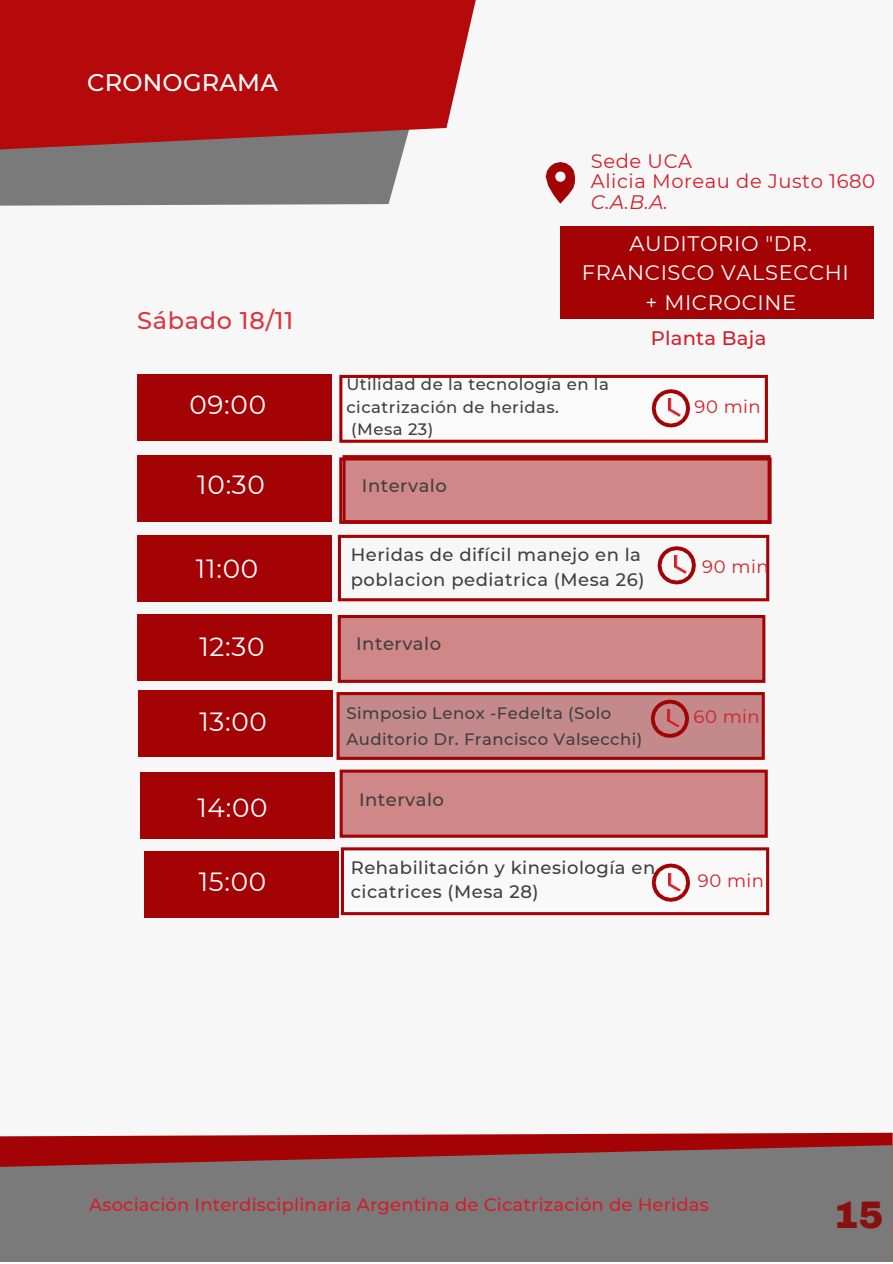
<style>
.page{position:relative;width:893px;height:1264px;background:#fff}
.page>*{position:absolute;margin:0;border:0;box-sizing:border-box;transform-origin:0 0}
.t1{font:900 37.5px "Archivo";color:#891010}
.t2{font:26.25px "Montserrat";letter-spacing:.03em;color:#fff}
.t3{font:500 24px "Montserrat";letter-spacing:.03em;color:#dc353e}
.t4{font:500 24px "Montserrat";letter-spacing:.01em;color:#fefefe}
.t5{font:21px/29.2px "Montserrat";letter-spacing:.03em;color:#fff;text-align:center}
.t6{font:19.5px "Montserrat";letter-spacing:.03em;color:#d21f2a}
.t7{font:500 19.5px "Montserrat";letter-spacing:.01em;color:#d21f2a}
.t8{font:italic 19.5px "Montserrat";color:#d21f2a}
.t9{font:500 18px/24.8px "Montserrat";letter-spacing:.03em;color:#3f3f3f}
.t10{font:500 18px "Montserrat";letter-spacing:.01em;color:#d21f2a}
.t11{font:18px "Montserrat";letter-spacing:.03em;color:#d21f2a}
.t12{font:500 16.5px/22.5px "Montserrat";letter-spacing:.03em;color:#3f3f3f}
</style>
<div class="page">
<div style="left:0;top:0;width:892px;height:1261px;background:#f7f7f7"></div>
<div style="left:0;top:149px;width:404px;height:57px;background:#7a7a7a"></div>
<svg style="left:0;top:0;width:476px;height:149px;fill:#b6090c"></svg>
<svg style="left:0;top:1132px;width:892px;height:13px;fill:#a40306"></svg>
<svg style="left:0;top:1145px;width:892px;height:116px;fill:#7a7a7a"></svg>
<svg style="left:137px;top:374px;width:635px;height:544px"></svg>
<svg style="left:545px;top:162px;width:30px;height:42px"></svg>
<div style="left:341px;top:771px;width:425px;height:65px;background:#d08788"></div>
<div style="left:339px;top:769px;width:428px;height:68px;border:3px solid #a40306"></div>
<div style="left:137px;top:374px;width:194px;height:66px;background:#a40306"></div>
<div style="left:140px;top:772px;width:195px;height:66px;background:#a40306"></div>
<div style="left:144px;top:851px;width:194px;height:66px;background:#a40306"></div>
<div style="left:338px;top:693px;width:425px;height:65px;background:#c4898a"></div>
<div style="left:336px;top:692px;width:428px;height:68px;border:3px solid #a40306"></div>
<div style="left:338px;top:535px;width:431px;height:66px;border:3px solid #a40306"></div>
<div style="left:339px;top:616px;width:424px;height:65px;background:#d08788"></div>
<div style="left:338px;top:615px;width:427px;height:68px;border:3px solid #a40306"></div>
<div style="left:344px;top:456px;width:425px;height:65px;background:#d08788"></div>
<div style="left:342px;top:455px;width:428px;height:68px;border:3px solid #a40306"></div>
<div style="left:339px;top:457px;width:432px;height:67px;border:3px solid #a40306"></div>
<div style="left:341px;top:376px;width:425px;height:65px;background:#fff"></div>
<div style="left:339px;top:375px;width:428px;height:68px;border:3px solid #a40306"></div>
<div style="left:137px;top:535px;width:194px;height:66px;background:#a40306"></div>
<div style="left:137px;top:614px;width:194px;height:67px;background:#a40306"></div>
<div style="left:137px;top:456px;width:194px;height:66px;background:#a40306"></div>
<svg style="left:336px;top:389px;width:432px;height:84px"></svg>
<img style="left:669px;top:399px;width:11px;height:17px">
<svg style="left:657px;top:546px;width:38px;height:38px"></svg>
<img style="left:674px;top:556px;width:12px;height:17px">
<div style="left:342px;top:848px;width:425px;height:65px;background:#fdfdfd"></div>
<div style="left:341px;top:847px;width:428px;height:68px;border:3px solid #a40306"></div>
<svg style="left:651px;top:863px;width:39px;height:38px"></svg>
<img style="left:669px;top:873px;width:11px;height:17px">
<div style="left:138px;top:690px;width:195px;height:66px;background:#a40306"></div>
<svg style="left:650px;top:699px;width:39px;height:39px"></svg>
<img style="left:668px;top:709px;width:11px;height:17px">
<div style="left:560px;top:226px;width:314px;height:93px;background:#a40306"></div>
<p class="t4" style="left:87px;top:68px;width:192px">CRONOGRAMA</p>
<p class="t3" style="left:137px;top:306px;width:158px">Sábado 18/11</p>
<p class="t2" style="left:189px;top:388px;width:78px">09:00</p>
<p class="t6" style="left:591px;top:149px;width:103px">Sede UCA</p>
<p class="t6" style="left:591px;top:170px;width:285px">Alicia Moreau de Justo 1680</p>
<p class="t8" style="left:591px;top:190px;width:79px">C.A.B.A.</p>
<p class="t5" style="left:582px;top:229px;width:268px">AUDITORIO "DR.<br>FRANCISCO VALSECCHI + MICROCINE</p>
<p class="t12" style="left:346px;top:373px;width:264px">Utilidad de la tecnología en la cicatrización de heridas.</p>
<p class="t12" style="left:351px;top:418px;width:84px">(Mesa 23)</p>
<p class="t7" style="left:650px;top:326px;width:117px">Planta Baja</p>
<p class="t11" style="left:694px;top:395px;width:68px">90 min</p>
<p class="t2" style="left:197px;top:469px;width:69px">10:30</p>
<p class="t9" style="left:362px;top:473px;width:86px">Intervalo</p>
<p class="t9" style="left:351px;top:542px;width:295px">Heridas de difícil manejo en la poblacion pediatrica (Mesa 26)</p>
<p class="t2" style="left:196px;top:552px;width:64px">11:00</p>
<p class="t11" style="left:702px;top:555px;width:68px">90 min</p>
<p class="t2" style="left:199px;top:630px;width:67px">12:30</p>
<p class="t9" style="left:356px;top:631px;width:86px">Intervalo</p>
<p class="t12" style="left:346px;top:702px;width:266px">Simposio Lenox -Fedelta (Solo</p>
<p class="t12" style="left:346px;top:728px;width:297px">Auditorio Dr. Francisco Valsecchi)</p>
<p class="t2" style="left:199px;top:706px;width:69px">13:00</p>
<p class="t11" style="left:693px;top:705px;width:68px">60 min</p>
<p class="t2" style="left:197px;top:792px;width:72px">14:00</p>
<p class="t9" style="left:359px;top:787px;width:86px">Intervalo</p>
<p class="t9" style="left:351px;top:854px;width:306px">Rehabilitación y kinesiología en cicatrices (Mesa 28)</p>
<p class="t2" style="left:199px;top:865px;width:69px">15:00</p>
<p class="t11" style="left:698px;top:869px;width:68px">90 min</p>
<p class="t10" style="left:89px;top:1193px;width:621px">Asociación Interdisciplinaria Argentina de Cicatrización de Heridas</p>
<p class="t1" style="left:833px;top:1194px;width:51px">15</p>
</div>
